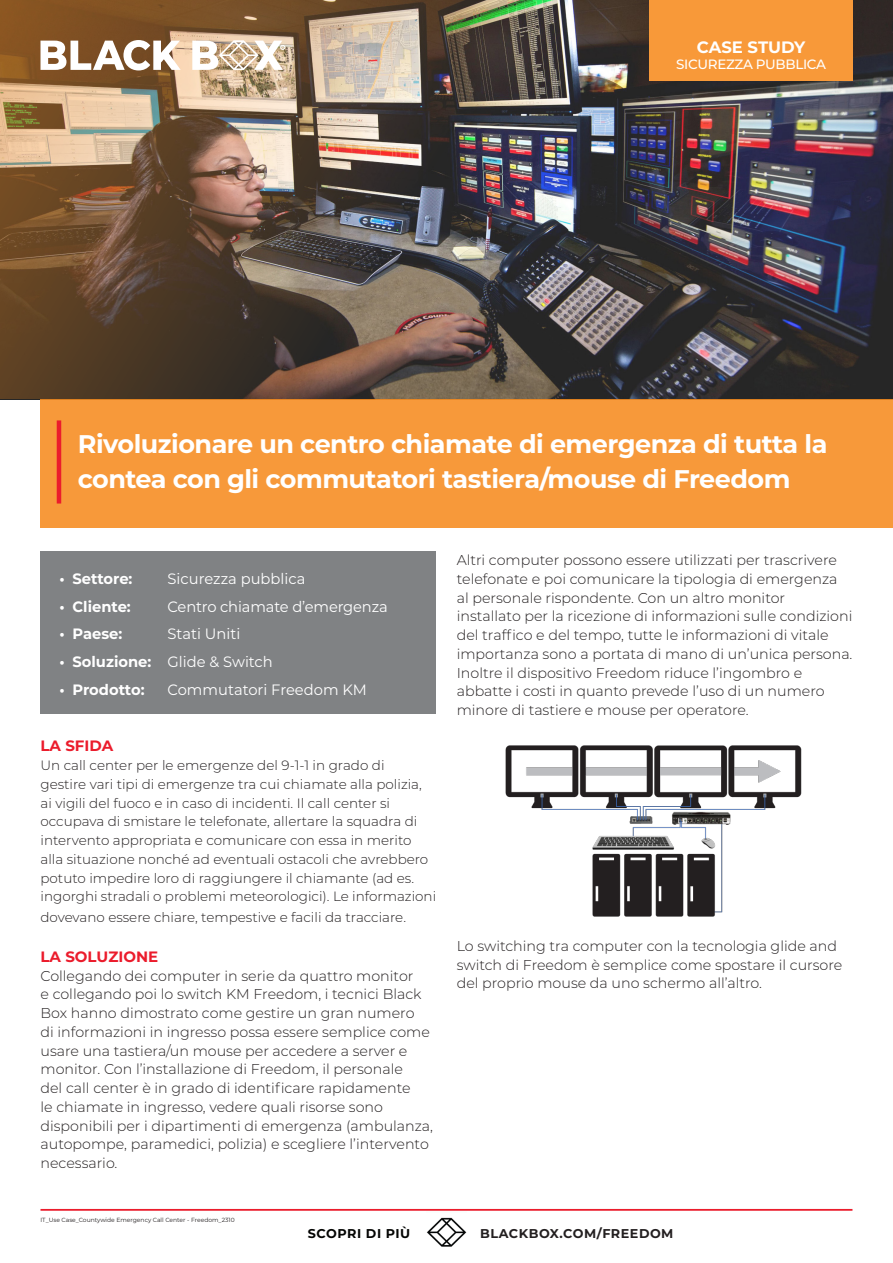
<style>
.page{position:relative;width:893px;height:1263px;background:#fff}
.page>*{position:absolute;margin:0;border:0;box-sizing:border-box;transform-origin:0 0}
.t1{font:700 25.5px/34.5px "Montserrat";letter-spacing:-.02em;color:#fff}
.t2{font:700 16.5px "Montserrat";letter-spacing:-.01em;color:#fff}
.t3{font:15px "Montserrat";color:#fff}
.t4{font:700 15px "Montserrat";color:#fff}
.t5{font:700 15px "Montserrat";color:#eb1c2c}
.Intro_copy{font:300 14.25px/18.8px "Montserrat";color:#231f20}
.Intro_copy-2{font:300 13.5px/18.8px "Montserrat";color:#231f20}
.t6{font:500 13.5px "Montserrat";letter-spacing:-.025em;color:#fff}
.t7{font:700 12.75px "Montserrat";letter-spacing:.04em;color:#231f20}
.t8{font:700 12.75px "Montserrat";letter-spacing:.04em;color:#040503}
.t9{font:6px "Montserrat";color:#231f20}
.s1{font-weight:700}
</style>
<div class="page">
<hr style="left:40px;top:1209px;width:812px;height:2px;background:#eb1c2c">
<img style="left:427px;top:1217px;width:40px;height:30px">
<div style="left:40px;top:399px;width:853px;height:129px;background:#f7993a"></div>
<img style="left:0;top:0;width:893px;height:399px">
<hr style="left:57px;top:420px;width:4px;height:83px;background:#eb1c2c">
<div style="left:41px;top:551px;width:395px;height:163px;background:#808284"></div>
<svg style="left:41px;top:40px;width:140px;height:30px"></svg>
<svg style="left:192px;top:40px;width:93px;height:30px"></svg>
<img style="left:505px;top:745px;width:297px;height:172px">
<p class="t2" style="left:697px;top:35px;width:110px">CASE STUDY</p>
<p class="t6" style="left:676px;top:55px;width:151px">SICUREZZA PUBBLICA</p>
<p class="t1" style="left:78px;top:426px;width:751px">Rivoluzionare un centro chiamate di emergenza di tutta la contea con gli commutatori tastiera/mouse di Freedom</p>
<p class="t4" style="left:60px;top:568px;width:74px">• Settore:</p>
<p class="t3" style="left:168px;top:568px;width:139px">Sicurezza pubblica</p>
<p class="t4" style="left:60px;top:595px;width:73px">• Cliente:</p>
<p class="t3" style="left:168px;top:596px;width:222px">Centro chiamate d’emergenza</p>
<p class="t4" style="left:60px;top:623px;width:64px">• Paese:</p>
<p class="t3" style="left:168px;top:624px;width:74px">Stati Uniti</p>
<p class="t3" style="left:60px;top:651px;width:215px"><span class="s1">• Soluzione:</span> Glide &amp; Switch</p>
<p class="t4" style="left:60px;top:679px;width:87px">• Prodotto:</p>
<p class="t3" style="left:168px;top:679px;width:201px">Commutatori Freedom KM</p>
<p class="t5" style="left:40px;top:735px;width:74px">LA SFIDA</p>
<p class="Intro_copy-2" style="left:40px;top:755px;width:397px">Un call center per le emergenze del 9-1-1 in grado di<br>gestire vari tipi di emergenze tra cui chiamate alla polizia, ai vigili del fuoco e in caso di incidenti. Il call center si occupava di smistare le telefonate, allertare la squadra di intervento appropriata e comunicare con essa in merito alla situazione nonché ad eventuali ostacoli che avrebbero potuto impedire loro di raggiungere il chiamante (ad es. ingorghi stradali o problemi meteorologici). Le informazioni</p>
<p class="Intro_copy-2" style="left:40px;top:908px;width:367px">dovevano essere chiare, tempestive e facili da tracciare.</p>
<p class="t5" style="left:40px;top:946px;width:119px">LA SOLUZIONE</p>
<p class="Intro_copy" style="left:40px;top:966px;width:394px">Collegando dei computer in serie da quattro monitor<br>e collegando poi lo switch KM Freedom, i tecnici Black Box hanno dimostrato come gestire un gran numero<br>di informazioni in ingresso possa essere semplice come usare una tastiera/un mouse per accedere a server e monitor. Con l’installazione di Freedom, il personale<br>del call center è in grado di identificare rapidamente<br>le chiamate in ingresso, vedere quali risorse sono disponibili per i dipartimenti di emergenza (ambulanza, autopompe, paramedici, polizia) e scegliere l’intervento necessario.</p>
<p class="t9" style="left:40px;top:1216px;width:196px">IT_Use Case_Countywide Emergency Call Center - Freedom_2310</p>
<p class="Intro_copy" style="left:457px;top:550px;width:397px">Altri computer possono essere utilizzati per trascrivere telefonate e poi comunicare la tipologia di emergenza al personale rispondente. Con un altro monitor installato per la ricezione di informazioni sulle condizioni del traffico e del tempo, tutte le informazioni di vitale importanza sono a portata di mano di un’unica persona.<br>Inoltre il dispositivo Freedom riduce l’ingombro e abbatte i costi in quanto prevede l’uso di un numero minore di tastiere e mouse per operatore.</p>
<p class="Intro_copy" style="left:457px;top:936px;width:387px">Lo switching tra computer con la tecnologia glide and switch di Freedom è semplice come spostare il cursore del proprio mouse da uno schermo all’altro.</p>
<p class="t8" style="left:308px;top:1224px;width:104px">SCOPRI DI PIÙ</p>
<p class="t7" style="left:480px;top:1224px;width:195px">BLACKBOX.COM/FREEDOM</p>
</div>
